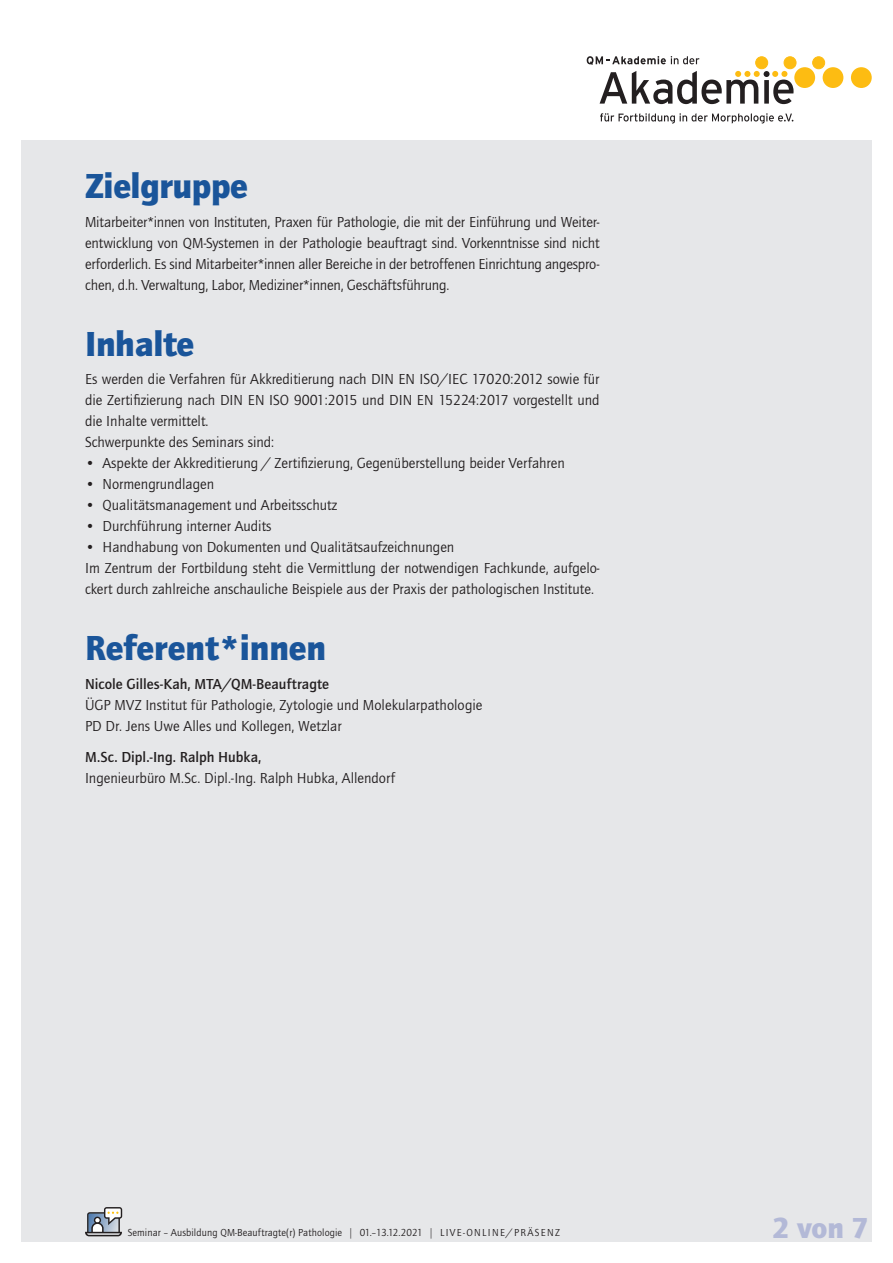
<style>
.page{position:relative;width:893px;height:1263px;background:#fff}
.page>*{position:absolute;margin:0;border:0;box-sizing:border-box;transform-origin:0 0}
.t1{font:900 36px "Quay Itc T";letter-spacing:-.01em;color:#1a559a}
.t2{font:900 30px "Quay Itc T";color:#b3b9d7}
.t3{font:15px/21px "Quay Itc T";color:#231f20;text-align:justify}
.t4{font:700 15px "Quay Itc T";color:#231f20}
.t5{font:10.5px "Quay Itc T";letter-spacing:.01em;color:#231f20}
.s1{font-family:"Slimbach";font-weight:700}
</style>
<div class="page">
<div style="left:21px;top:140px;width:851px;height:1102px;background:#e6e7e9"></div>
<svg style="left:600px;top:113px;width:193px;height:11px"></svg>
<div style="left:756px;top:57px;width:12px;height:12px;background:#fdbc12;border-radius:50%"></div>
<div style="left:756px;top:57px;width:12px;height:12px;border:1px solid #fdbc12;border-radius:50%"></div>
<div style="left:784px;top:57px;width:12px;height:12px;background:#fdbc12;border-radius:50%"></div>
<div style="left:784px;top:57px;width:12px;height:12px;border:1px solid #fdbc12;border-radius:50%"></div>
<div style="left:813px;top:57px;width:12px;height:12px;background:#fdbc12;border-radius:50%"></div>
<div style="left:813px;top:57px;width:12px;height:12px;border:1px solid #fdbc12;border-radius:50%"></div>
<div style="left:794px;top:67px;width:21px;height:21px;background:#fdbc12;border-radius:50%"></div>
<div style="left:823px;top:67px;width:20px;height:21px;background:#fdbc12;border-radius:50%"></div>
<div style="left:851px;top:67px;width:21px;height:21px;background:#fdbc12;border-radius:50%"></div>
<svg style="left:600px;top:71px;width:193px;height:33px"></svg>
<svg style="left:587px;top:56px;width:112px;height:9px"></svg>
<svg style="left:85px;top:1207px;width:37px;height:29px"></svg>
<p class="t1" style="left:85px;top:165px;width:164px">Zielgruppe</p>
<p class="t3" style="left:85px;top:211px;width:516px">Mitarbeiter*innen von Instituten, Praxen für Pathologie, die mit der Einführung und Weiter&shy;entwicklung von QM-Systemen in der Pathologie beauftragt sind. Vorkenntnisse sind nicht erforderlich. Es sind Mitarbeiter*innen aller Bereiche in der betroffenen Einrichtung angespro&shy;chen, d.h. Verwaltung, Labor, Mediziner*innen, Geschäftsführung.</p>
<p class="t1" style="left:85px;top:323px;width:111px">Inhalte</p>
<p class="t3" style="left:85px;top:369px;width:516px">Es werden die Verfahren für Akkreditierung nach DIN EN ISO/IEC 17020:2012 sowie für die Zertifizierung nach DIN EN ISO 9001:2015 und DIN EN 15224:2017 vorgestellt und die Inhalte vermittelt.</p>
<p class="t3" style="left:85px;top:432px;width:191px">Schwerpunkte des Seminars sind:</p>
<p class="t3" style="left:85px;top:453px;width:481px">• Aspekte der Akkreditierung / Zertifizierung, Gegenüberstellung beider Verfahren</p>
<p class="t3" style="left:85px;top:474px;width:131px">• Normengrundlagen</p>
<p class="t3" style="left:85px;top:495px;width:254px">• Qualitätsmanagement und Arbeitsschutz</p>
<p class="t3" style="left:85px;top:516px;width:188px">• Durchführung interner Audits</p>
<p class="t3" style="left:85px;top:537px;width:371px">• Handhabung von Dokumenten und Qualitätsaufzeichnungen</p>
<p class="t3" style="left:85px;top:558px;width:516px">Im Zentrum der Fortbildung steht die Vermittlung der notwendigen Fachkunde, aufgelo&shy;ckert durch zahlreiche anschauliche Beispiele aus der Praxis der pathologischen Institute.</p>
<p class="t1" style="left:85px;top:627px;width:243px">Referent*innen</p>
<p class="t4" style="left:85px;top:675px;width:246px">Nicole Gilles-Kah, MTA/QM-Beauftragte</p>
<p class="t3" style="left:85px;top:694px;width:399px">ÜGP MVZ Institut für Pathologie, Zytologie und Molekularpathologie</p>
<p class="t3" style="left:85px;top:715px;width:258px">PD Dr. Jens Uwe Alles und Kollegen, Wetzlar</p>
<p class="t4" style="left:85px;top:749px;width:178px">M.Sc. Dipl.-Ing. Ralph Hubka,</p>
<p class="t3" style="left:85px;top:768px;width:312px">Ingenieurbüro M.Sc. Dipl.-Ing. Ralph Hubka, Allendorf</p>
<p class="t5" style="left:128px;top:1227px;width:434px">Seminar – Ausbildung QM-Beauftragte(r) Pathologie <span class="s1">|</span> 01.–13.12.2021 <span class="s1">|</span> LIVE-ONLINE/PRÄSENZ</p>
<p class="t2" style="left:772px;top:1210px;width:98px">2 von 7</p>
</div>
